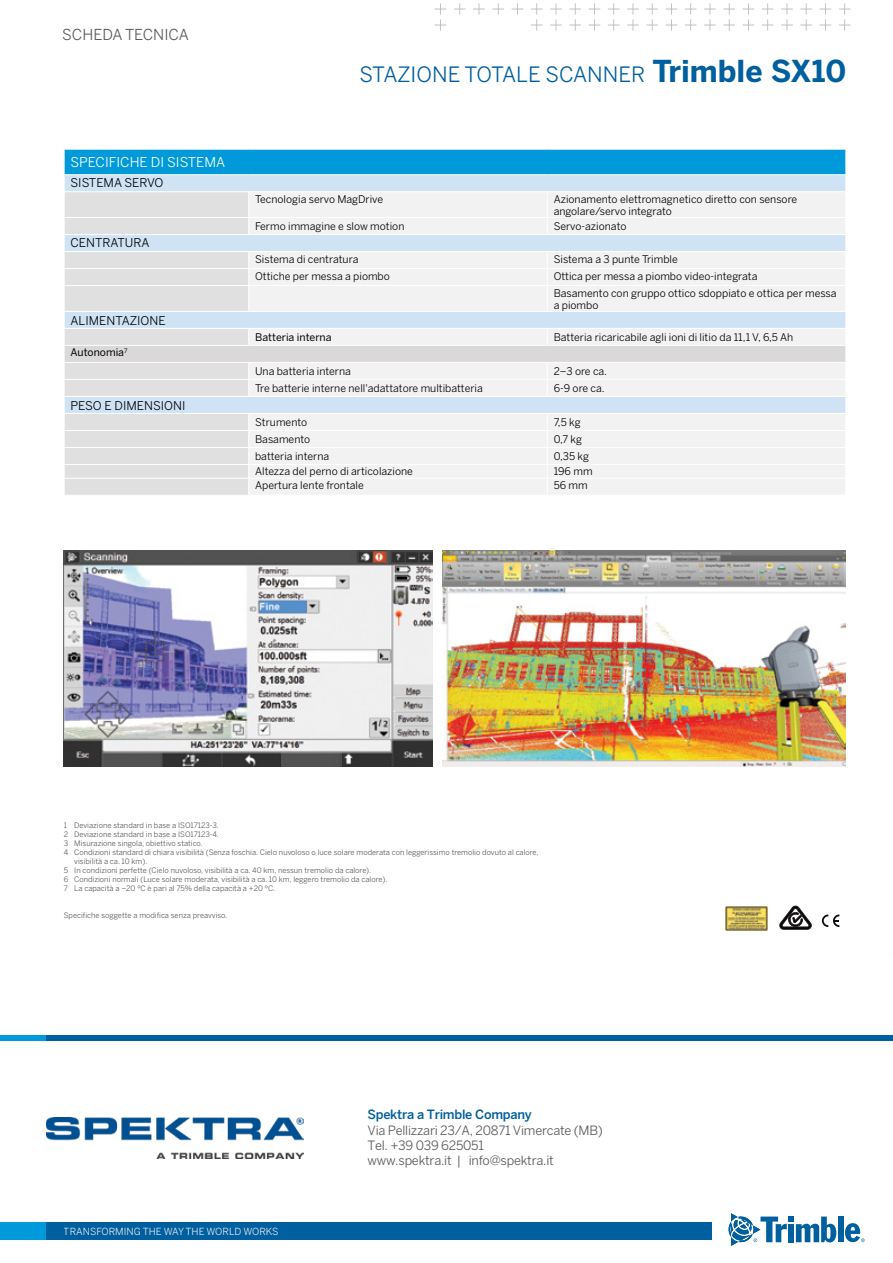
<style>
.page{position:relative;width:893px;height:1263px;background:#fff}
.page>*{position:absolute;margin:0;border:0;box-sizing:border-box;transform-origin:0 0}
.t1{font:21px "Benton Sans";color:#005f9e}
.t2{font:15px "Benton Sans";color:#58595b}
.t3{font:13.5px "Benton Sans";color:#fff}
.t4{font:12.75px/15.3px "Benton Sans";letter-spacing:-.02em;color:#57585a}
.t5{font:500 12.75px "Benton Sans";letter-spacing:-.02em;color:#005e9e}
.t6{font:12px "Benton Sans";color:#000}
.t7{font:10.5px/12px "Benton Sans";color:#000}
.t8{font:10.5px "Benton Sans";color:#000}
.t9{font:9.75px "Benton Sans";color:#fff}
.t10{font:7.5px "Benton Sans";color:#58595b}
.s1{font-weight:700;font-size:30px}
</style>
<div class="page">
<svg style="left:435px;top:3px;width:415px;height:28px"></svg>
<svg style="left:822px;top:914px;width:17px;height:13px"></svg>
<img style="left:725px;top:907px;width:42px;height:23px">
<svg style="left:780px;top:906px;width:31px;height:23px"></svg>
<img style="left:63px;top:551px;width:370px;height:216px">
<img style="left:443px;top:551px;width:402px;height:216px">
<div style="left:64px;top:149px;width:782px;height:26px;background:#009ada"></div>
<div style="left:65px;top:175px;width:780px;height:16px;background:#cfe3f5"></div>
<svg style="left:65px;top:192px;width:184px;height:303px;background:#dde0e3"></svg>
<svg style="left:249px;top:193px;width:596px;height:301px;fill:#f3f2f2"></svg>
<div style="left:64px;top:345px;width:782px;height:17px;background:#dad8d9"></div>
<hr style="left:64px;top:149px;width:185px;height:1px;background:#fff">
<hr style="left:249px;top:149px;width:298px;height:1px;background:#fff">
<hr style="left:547px;top:149px;width:299px;height:1px;background:#fff">
<hr style="left:64px;top:217px;width:185px;height:1px;background:#fff">
<hr style="left:249px;top:217px;width:298px;height:1px;background:#fff">
<svg style="left:248px;top:192px;width:1px;height:42px"></svg>
<hr style="left:547px;top:217px;width:299px;height:1px;background:#fff">
<svg style="left:547px;top:193px;width:1px;height:41px"></svg>
<hr style="left:64px;top:268px;width:185px;height:1px;background:#fff">
<hr style="left:249px;top:268px;width:298px;height:1px;background:#fff">
<hr style="left:547px;top:268px;width:299px;height:1px;background:#fff">
<svg style="left:248px;top:252px;width:1px;height:59px"></svg>
<svg style="left:547px;top:252px;width:1px;height:59px"></svg>
<svg style="left:248px;top:329px;width:1px;height:16px"></svg>
<svg style="left:547px;top:329px;width:1px;height:16px"></svg>
<svg style="left:248px;top:363px;width:1px;height:33px"></svg>
<svg style="left:547px;top:363px;width:1px;height:33px"></svg>
<hr style="left:249px;top:478px;width:298px;height:1px;background:#fff">
<svg style="left:248px;top:414px;width:1px;height:81px"></svg>
<hr style="left:547px;top:478px;width:299px;height:1px;background:#fff">
<svg style="left:547px;top:414px;width:1px;height:80px"></svg>
<svg style="left:64px;top:150px;width:1px;height:263px"></svg>
<svg style="left:845px;top:150px;width:1px;height:263px"></svg>
<hr style="left:64px;top:311px;width:185px;height:1px;background:#fff">
<hr style="left:249px;top:311px;width:298px;height:1px;background:#fff">
<hr style="left:547px;top:311px;width:299px;height:1px;background:#fff">
<hr style="left:64px;top:328px;width:185px;height:1px;background:#fff">
<hr style="left:249px;top:328px;width:298px;height:1px;background:#fff">
<hr style="left:547px;top:328px;width:299px;height:1px;background:#fff">
<hr style="left:249px;top:362px;width:298px;height:1px;background:#fff">
<hr style="left:547px;top:362px;width:299px;height:1px;background:#fff">
<hr style="left:64px;top:379px;width:185px;height:1px;background:#fff">
<hr style="left:64px;top:396px;width:185px;height:1px;background:#fff">
<hr style="left:249px;top:396px;width:298px;height:1px;background:#fff">
<hr style="left:547px;top:396px;width:299px;height:1px;background:#fff">
<hr style="left:64px;top:413px;width:185px;height:1px;background:#fff">
<hr style="left:249px;top:413px;width:298px;height:1px;background:#fff">
<hr style="left:547px;top:413px;width:299px;height:1px;background:#fff">
<hr style="left:64px;top:430px;width:185px;height:1px;background:#fff">
<hr style="left:249px;top:430px;width:298px;height:1px;background:#fff">
<hr style="left:547px;top:430px;width:299px;height:1px;background:#fff">
<hr style="left:64px;top:447px;width:185px;height:1px;background:#fff">
<hr style="left:249px;top:447px;width:298px;height:1px;background:#fff">
<hr style="left:547px;top:447px;width:299px;height:1px;background:#fff">
<hr style="left:64px;top:464px;width:185px;height:1px;background:#fff">
<hr style="left:249px;top:464px;width:298px;height:1px;background:#fff">
<hr style="left:547px;top:464px;width:299px;height:1px;background:#fff">
<hr style="left:64px;top:478px;width:185px;height:1px;background:#fff">
<hr style="left:64px;top:174px;width:185px;height:1px;background:#fff">
<hr style="left:249px;top:174px;width:298px;height:1px;background:#fff">
<hr style="left:547px;top:174px;width:299px;height:1px;background:#fff">
<hr style="left:64px;top:191px;width:185px;height:1px;background:#fff">
<hr style="left:547px;top:191px;width:299px;height:1px;background:#fff">
<hr style="left:64px;top:234px;width:185px;height:1px;background:#fff">
<hr style="left:249px;top:234px;width:298px;height:1px;background:#fff">
<hr style="left:547px;top:234px;width:299px;height:1px;background:#fff">
<hr style="left:64px;top:251px;width:185px;height:1px;background:#fff">
<hr style="left:249px;top:251px;width:298px;height:1px;background:#fff">
<hr style="left:547px;top:251px;width:299px;height:1px;background:#fff">
<hr style="left:64px;top:285px;width:185px;height:1px;background:#fff">
<hr style="left:249px;top:285px;width:298px;height:1px;background:#fff">
<hr style="left:547px;top:285px;width:299px;height:1px;background:#fff">
<hr style="left:64px;top:345px;width:185px;height:1px;background:#fff">
<hr style="left:249px;top:345px;width:298px;height:1px;background:#fff">
<hr style="left:547px;top:345px;width:299px;height:1px;background:#fff">
<hr style="left:64px;top:362px;width:185px;height:1px;background:#fff">
<hr style="left:249px;top:379px;width:298px;height:1px;background:#fff">
<hr style="left:547px;top:379px;width:299px;height:1px;background:#fff">
<div style="left:0;top:1035px;width:54px;height:6px;background:#009ada"></div>
<div style="left:47px;top:1035px;width:845px;height:6px;background:#005f9e"></div>
<div style="left:838px;top:1216px;width:5px;height:26px;background:#005f9e"></div>
<svg style="left:729px;top:1213px;width:107px;height:33px"></svg>
<svg style="left:845px;top:1223px;width:20px;height:19px"></svg>
<div style="left:0;top:1222px;width:712px;height:18px;background:#009ada"></div>
<div style="left:47px;top:1222px;width:665px;height:18px;background:#005f9e"></div>
<img style="left:47px;top:1118px;width:256px;height:41px">
<h2 class="t2" style="left:62px;top:26px;width:128px">SCHEDA TECNICA</h2>
<p class="t3" style="left:71px;top:154px;width:156px">SPECIFICHE DI SISTEMA</p>
<p class="t6" style="left:71px;top:175px;width:94px">SISTEMA SERVO</p>
<p class="t6" style="left:71px;top:235px;width:80px">CENTRATURA</p>
<p class="t6" style="left:71px;top:313px;width:97px">ALIMENTAZIONE</p>
<p class="t8" style="left:71px;top:346px;width:58px">Autonomia<sup>7</sup></p>
<p class="t6" style="left:71px;top:398px;width:116px">PESO E DIMENSIONI</p>
<h1 class="t1" style="left:360px;top:62px;width:488px">STAZIONE TOTALE SCANNER <span class="s1">Trimble SX10</span></h1>
<p class="t7" style="left:255px;top:193px;width:129px">Tecnologia servo MagDrive</p>
<p class="t7" style="left:554px;top:193px;width:245px">Azionamento elettromagnetico diretto con sensore angolare/servo integrato</p>
<p class="t7" style="left:255px;top:220px;width:151px">Fermo immagine e slow motion</p>
<p class="t7" style="left:554px;top:220px;width:74px">Servo-azionato</p>
<p class="t7" style="left:255px;top:253px;width:105px">Sistema di centratura</p>
<p class="t7" style="left:554px;top:253px;width:126px">Sistema a 3 punte Trimble</p>
<p class="t7" style="left:255px;top:270px;width:136px">Ottiche per messa a piombo</p>
<p class="t7" style="left:554px;top:267px;width:284px;line-height:17px">Ottica per messa a piombo video-integrata<br>Basamento con gruppo ottico sdoppiato e ottica per messa</p>
<p class="t7" style="left:554px;top:299px;width:46px">a piombo</p>
<p class="t8" style="left:255px;top:331px;width:78px">Batteria interna</p>
<p class="t7" style="left:554px;top:331px;width:241px">Batteria ricaricabile agli ioni di litio da 11,1 V, 6,5 Ah</p>
<p class="t7" style="left:255px;top:365px;width:97px">Una batteria interna</p>
<p class="t7" style="left:554px;top:365px;width:55px">2–3 ore ca.</p>
<p class="t7" style="left:255px;top:382px;width:229px">Tre batterie interne nell'adattatore multibatteria</p>
<p class="t7" style="left:554px;top:382px;width:52px">6-9 ore ca.</p>
<p class="t7" style="left:255px;top:416px;width:54px">Strumento</p>
<p class="t7" style="left:554px;top:416px;width:29px">7,5 kg</p>
<p class="t7" style="left:255px;top:433px;width:57px">Basamento</p>
<p class="t7" style="left:554px;top:433px;width:30px">0,7 kg</p>
<p class="t7" style="left:255px;top:450px;width:76px">batteria interna</p>
<p class="t7" style="left:554px;top:450px;width:37px">0,35 kg</p>
<p class="t7" style="left:255px;top:466px;width:159px">Altezza del perno di articolazione</p>
<p class="t7" style="left:554px;top:466px;width:40px">196 mm</p>
<p class="t7" style="left:255px;top:479px;width:110px">Apertura lente frontale</p>
<p class="t7" style="left:554px;top:479px;width:36px">56 mm</p>
<p class="t10" style="left:64px;top:820px;width:156px">1 Deviazione standard in base a ISO17123-3.</p>
<p class="t10" style="left:64px;top:829px;width:157px">2 Deviazione standard in base a ISO17123-4.</p>
<p class="t10" style="left:64px;top:838px;width:140px">3 Misurazione singola, obiettivo statico.</p>
<p class="t10" style="left:64px;top:847px;width:476px">4 Condizioni standard di chiara visibilità (Senza foschia. Cielo nuvoloso o luce solare moderata con leggerissimo tremolio dovuto al calore,</p>
<p class="t10" style="left:74px;top:856px;width:75px">visibilità a ca. 10 km).</p>
<p class="t10" style="left:64px;top:865px;width:309px">5 In condizioni perfette (Cielo nuvoloso, visibilità a ca. 40 km, nessun tremolio da calore).</p>
<p class="t10" style="left:64px;top:874px;width:325px">6 Condizioni normali (Luce solare moderata, visibilità a ca. 10 km, leggero tremolio da calore).</p>
<p class="t10" style="left:64px;top:883px;width:213px">7 La capacità a –20 ºC è pari al 75% della capacità a +20 ºC.</p>
<p class="t10" style="left:64px;top:910px;width:165px">Specifiche soggette a modifica senza preavviso.</p>
<p class="t9" style="left:64px;top:1226px;width:216px">TRANSFORMING THE WAY THE WORLD WORKS</p>
<p class="t5" style="left:367px;top:1107px;width:166px">Spektra a Trimble Company</p>
<p class="t4" style="left:367px;top:1122px;width:237px">Via Pellizzari 23/A, 20871 Vimercate (MB)<br>Tel. +39 039 625051<br>www.spektra.it | info@spektra.it</p>
</div>
